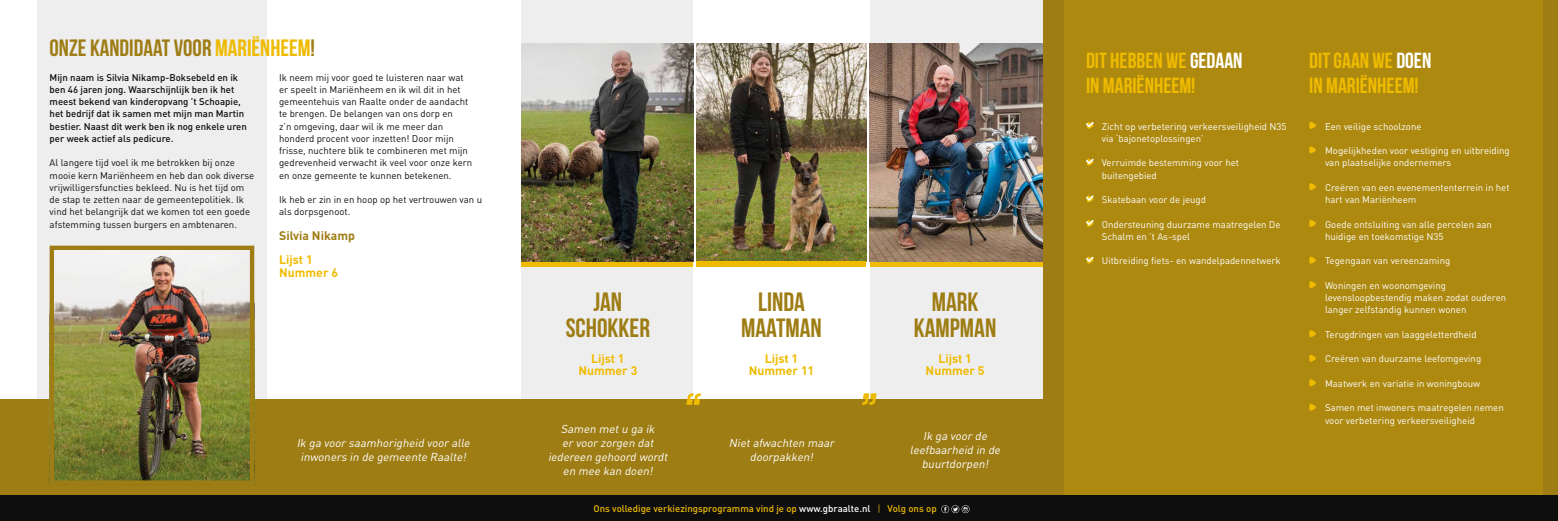
<style>
.page{position:relative;width:1558px;height:521px;background:#fff}
.page>*{position:absolute;margin:0;border:0;box-sizing:border-box;transform-origin:0 0}
.t1{font:700 26.51px/26.5px "Bebas Neue";color:#9e7d14;text-align:center}
.t2{font:700 23.62px "Bebas Neue";color:#9e7d14}
.t3{font:700 21.88px/24.5px "Bebas Neue";color:#efbb00}
.t4{font:700 12.25px/12.2px "DIN Pro";color:#efbb00;text-align:center}
.t5{font:700 12.25px "DIN Pro";color:#9e7d14}
.t6{font:italic 11.38px/14px "DIN Pro";color:#fff;text-align:center}
.t7{font:9.62px/12.2px "DIN Pro";color:#fff}
.t8{font:9.62px/12.2px "DIN Pro";color:#0e0e0e}
.t9{font:500 9.62px/12.2px "DIN Pro";color:#0e0e0e}
.t10{font:500 9.62px "DIN Pro";color:#efbb00}
.s1{color:#efbb00}
.s2{color:#fff}
.s3{color:#9e7d14}
</style>
<div class="page">
<div style="left:1042px;top:0;width:516px;height:521px;background:#9e7d14"></div>
<div style="left:1064px;top:0;width:479px;height:495px;background:#ad8910"></div>
<div style="left:870px;top:0;width:172px;height:399px;background:#efeeef"></div>
<div style="left:521px;top:0;width:172px;height:399px;background:#efeeef"></div>
<div style="left:37px;top:0;width:230px;height:399px;background:#efeeef"></div>
<div style="left:0;top:399px;width:1042px;height:100px;background:#9e7d14"></div>
<div style="left:0;top:495px;width:1558px;height:26px;background:#0e0e0e"></div>
<img style="left:55px;top:255px;width:194px;height:225px">
<div style="left:50px;top:246px;width:204px;height:239px;border:4px solid #9e7d14"></div>
<img style="left:696px;top:44px;width:170px;height:217px">
<div style="left:521px;top:261px;width:172px;height:6px;background:#efbb00"></div>
<div style="left:696px;top:261px;width:170px;height:6px;background:#efbb00"></div>
<div style="left:870px;top:261px;width:172px;height:6px;background:#efbb00"></div>
<svg style="left:1309px;top:122px;width:7px;height:7px"></svg>
<svg style="left:1309px;top:146px;width:7px;height:8px"></svg>
<svg style="left:1309px;top:183px;width:7px;height:7px"></svg>
<svg style="left:1309px;top:220px;width:7px;height:7px"></svg>
<svg style="left:1309px;top:257px;width:7px;height:7px"></svg>
<svg style="left:1309px;top:281px;width:7px;height:7px"></svg>
<svg style="left:1309px;top:330px;width:7px;height:7px"></svg>
<svg style="left:1309px;top:355px;width:7px;height:7px"></svg>
<svg style="left:1309px;top:379px;width:7px;height:7px"></svg>
<svg style="left:1309px;top:404px;width:7px;height:7px"></svg>
<svg style="left:1086px;top:122px;width:7px;height:7px"></svg>
<svg style="left:1086px;top:158px;width:7px;height:8px"></svg>
<svg style="left:1086px;top:195px;width:7px;height:8px"></svg>
<svg style="left:1086px;top:220px;width:7px;height:7px"></svg>
<svg style="left:1086px;top:256px;width:7px;height:8px"></svg>
<svg style="left:686px;top:393px;width:15px;height:12px"></svg>
<svg style="left:862px;top:393px;width:14px;height:12px"></svg>
<svg style="left:941px;top:505px;width:28px;height:8px"></svg>
<img style="left:521px;top:44px;width:172px;height:217px">
<img style="left:870px;top:44px;width:172px;height:217px">
<h2 class="t2" style="left:50px;top:35px;width:267px">ONZE KANDIDAAT VOOR <span class="s1">MARIËNHEEM</span>!</h2>
<p class="t9" style="left:50px;top:71px;width:199px">Mijn naam is Silvia Nikamp-Boksebeld en ik ben 46 jaren jong. Waarschijnlijk ben ik het meest bekend van kinderopvang ’t Schoapie, het bedrijf dat ik samen met mijn man Martin bestier. Naast dit werk ben ik nog enkele uren per week actief als pedicure.</p>
<p class="t8" style="left:50px;top:156px;width:206px">Al langere tijd voel ik me betrokken bij onze mooie kern Mariënheem en heb dan ook diverse vrijwilligersfuncties bekleed. Nu is het tijd om de stap te zetten naar de gemeentepolitiek. Ik vind het belangrijk dat we komen tot een goede afstemming tussen burgers en ambtenaren.</p>
<p class="t8" style="left:279px;top:71px;width:195px">Ik neem mij voor goed te luisteren naar wat er speelt in Mariënheem en ik wil dit in het gemeentehuis van Raalte onder de aandacht te brengen. De belangen van ons dorp en<br>z’n omgeving, daar wil ik me meer dan honderd procent voor inzetten! Door mijn frisse, nuchtere blik te combineren met mijn gedrevenheid verwacht ik veel voor onze kern en onze gemeente te kunnen betekenen.</p>
<p class="t8" style="left:279px;top:193px;width:204px">Ik heb er zin in en hoop op het vertrouwen van u als dorpsgenoot.</p>
<p class="t5" style="left:279px;top:227px;width:77px">Silvia Nikamp</p>
<p class="t4" style="left:279px;top:253px;width:60px;text-align:left">Lijst 1<br>Nummer 6</p>
<p class="t6" style="left:297px;top:435px;width:177px">Ik ga voor saamhorigheid voor alle inwoners in de gemeente Raalte!</p>
<h1 class="t1" style="left:566px;top:288px;width:86px">JAN<br>SCHOKKER</h1>
<p class="t4" style="left:578px;top:352px;width:60px">Lijst 1<br>Nummer 3</p>
<p class="t4" style="left:925px;top:352px;width:60px">Lijst 1<br>Nummer 5</p>
<h1 class="t1" style="left:741px;top:288px;width:82px">LINDA<br>MAATMAN</h1>
<p class="t4" style="left:749px;top:352px;width:67px">Lijst 1<br>Nummer 11</p>
<h1 class="t1" style="left:914px;top:288px;width:84px">MARK<br>KAMPMAN</h1>
<p class="t6" style="left:548px;top:421px;width:124px">Samen metu ga ik<br>er voor zorgen dat iedereen gehoord wordt en mee kan doen!</p>
<p class="t6" style="left:729px;top:435px;width:109px">Nietafwachten maar doorpakken!</p>
<p class="t6" style="left:910px;top:428px;width:94px">Ik ga voor de leefbaarheid in de buurtdorpen!</p>
<p class="t10" style="left:593px;top:502px;width:345px">Ons volledige verkiezingsprogramma vind je op <span class="s2">www.gbraalte.nl</span> <span class="s3">|</span> Volg ons op</p>
<h3 class="t3" style="left:1086px;top:48px;width:158px">DIT HEBBEN WE <span class="s2">GEDAAN<br></span>IN MARIËNHEEM!</h3>
<p class="t7" style="left:1102px;top:120px;width:186px">Zicht op verbetering verkeersveiligheid N35 via ‘bajonetoplossingen’</p>
<p class="t7" style="left:1102px;top:156px;width:139px">Verruimde bestemming voor het buitengebied</p>
<p class="t7" style="left:1102px;top:193px;width:106px">Skatebaan voor de jeugd</p>
<p class="t7" style="left:1102px;top:218px;width:180px">Ondersteuning duurzame maatregelen De<br>Schalm en ’t As-spel</p>
<p class="t7" style="left:1102px;top:254px;width:180px">Uitbreiding fiets- en wandelpadennetwerk</p>
<h3 class="t3" style="left:1309px;top:48px;width:124px">DIT GAAN WE <span class="s2">DOEN<br></span>IN MARIËNHEEM!</h3>
<p class="t7" style="left:1325px;top:120px;width:98px">Een veilige schoolzone</p>
<p class="t7" style="left:1325px;top:144px;width:186px">Mogelijkheden voor vestiging en uitbreiding van plaatselijke ondernemers</p>
<p class="t7" style="left:1325px;top:181px;width:186px">Creëren van een evenemententerrein in het hart van Mariënheem</p>
<p class="t7" style="left:1325px;top:218px;width:168px">Goede ontsluiting van alle percelen aan huidige en toekomstige N35</p>
<p class="t7" style="left:1325px;top:254px;width:127px">Tegengaan van vereenzaming</p>
<p class="t7" style="left:1325px;top:279px;width:183px">Woningen en woonomgeving levensloopbestendig maken zodat ouderen langer zelfstandig kunnen wonen</p>
<p class="t7" style="left:1325px;top:328px;width:153px">Terugdringen van laaggeletterdheid</p>
<p class="t7" style="left:1325px;top:352px;width:158px">Creëren van duurzame leefomgeving</p>
<p class="t7" style="left:1325px;top:377px;width:157px">Maatwerk en variatie in woningbouw</p>
<p class="t7" style="left:1325px;top:401px;width:180px">Samen met inwoners maatregelen nemen voor verbetering verkeersveiligheid</p>
</div>
